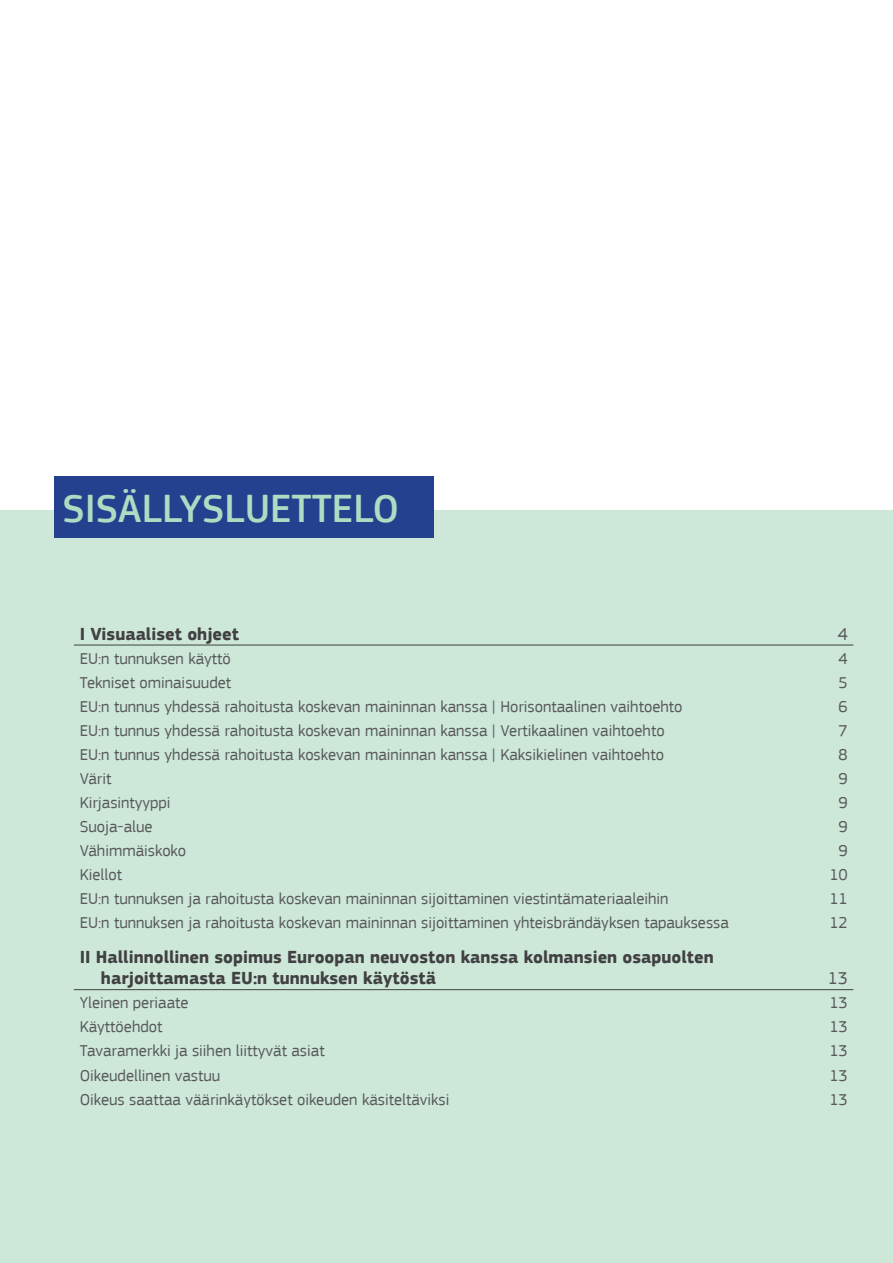
<style>
.page{position:relative;width:893px;height:1263px;background:#fff}
.page>*{position:absolute;margin:0;border:0;box-sizing:border-box;transform-origin:0 0}
.TOC_title{font:500 40.5px "EC Square Sans Pro";color:#aedbc2}
.t1{font:700 18px/21.6px "EC Square Sans Pro";color:#414042}
.t2{font:18px "EC Square Sans Pro";color:#58595b}
.t3{font:16.5px "EC Square Sans Pro";color:#58595b}
</style>
<div class="page">
<div style="left:0;top:510px;width:893px;height:753px;background:#cde8d8"></div>
<div style="left:54px;top:476px;width:380px;height:62px;background:#25408f"></div>
<hr style="left:74px;top:645px;width:779px;height:1px;background:#414042">
<hr style="left:74px;top:989px;width:779px;height:1px;background:#414042">
<p class="TOC_title" style="left:63px;top:485px;width:338px">SISÄLLYSLUETTELO</p>
<p class="t1" style="left:80px;top:624px;width:161px">I Visuaaliset ohjeet</p>
<p class="t2" style="left:838px;top:623px;width:12px">4</p>
<p class="t3" style="left:80px;top:649px;width:153px">EU:n tunnuksen käyttö</p>
<p class="t3" style="left:839px;top:649px;width:11px">4</p>
<p class="t3" style="left:80px;top:673px;width:153px">Tekniset ominaisuudet</p>
<p class="t3" style="left:839px;top:673px;width:11px">5</p>
<p class="t3" style="left:80px;top:697px;width:604px">EU:n tunnus yhdessä rahoitusta koskevan maininnan kanssa | Horisontaalinen vaihtoehto</p>
<p class="t3" style="left:839px;top:697px;width:11px">6</p>
<p class="t3" style="left:80px;top:721px;width:586px">EU:n tunnus yhdessä rahoitusta koskevan maininnan kanssa | Vertikaalinen vaihtoehto</p>
<p class="t3" style="left:839px;top:721px;width:11px">7</p>
<p class="t3" style="left:80px;top:745px;width:586px">EU:n tunnus yhdessä rahoitusta koskevan maininnan kanssa | Kaksikielinen vaihtoehto</p>
<p class="t3" style="left:839px;top:745px;width:11px">8</p>
<p class="t3" style="left:80px;top:769px;width:33px">Värit</p>
<p class="t3" style="left:839px;top:769px;width:11px">9</p>
<p class="t3" style="left:80px;top:793px;width:92px">Kirjasintyyppi</p>
<p class="t3" style="left:839px;top:793px;width:11px">9</p>
<p class="t3" style="left:80px;top:817px;width:74px">Suoja-alue</p>
<p class="t3" style="left:839px;top:817px;width:11px">9</p>
<p class="t3" style="left:80px;top:841px;width:108px">Vähimmäiskoko</p>
<p class="t3" style="left:839px;top:841px;width:11px">9</p>
<p class="t3" style="left:80px;top:865px;width:44px">Kiellot</p>
<p class="t3" style="left:829px;top:865px;width:20px">10</p>
<p class="t3" style="left:80px;top:889px;width:590px">EU:n tunnuksen ja rahoitusta koskevan maininnan sijoittaminen viestintämateriaaleihin</p>
<p class="t3" style="left:829px;top:889px;width:20px">11</p>
<p class="t3" style="left:80px;top:913px;width:651px">EU:n tunnuksen ja rahoitusta koskevan maininnan sijoittaminen yhteisbrändäyksen tapauksessa</p>
<p class="t3" style="left:829px;top:913px;width:20px">12</p>
<p class="t1" style="left:101px;top:946px;width:614px;text-indent:-21px">II Hallinnollinen sopimus Euroopan neuvoston kanssa kolmansien osapuolten harjoittamasta EU:n tunnuksen käytöstä</p>
<p class="t2" style="left:828px;top:968px;width:22px">13</p>
<p class="t3" style="left:80px;top:993px;width:110px">Yleinen periaate</p>
<p class="t3" style="left:829px;top:993px;width:20px">13</p>
<p class="t3" style="left:80px;top:1017px;width:84px">Käyttöehdot</p>
<p class="t3" style="left:829px;top:1017px;width:20px">13</p>
<p class="t3" style="left:80px;top:1041px;width:246px">Tavaramerkki ja siihen liittyvät asiat</p>
<p class="t3" style="left:829px;top:1041px;width:20px">13</p>
<p class="t3" style="left:80px;top:1065px;width:142px">Oikeudellinen vastuu</p>
<p class="t3" style="left:829px;top:1065px;width:20px">13</p>
<p class="t3" style="left:80px;top:1089px;width:371px">Oikeus saattaa väärinkäytökset oikeuden käsiteltäviksi</p>
<p class="t3" style="left:829px;top:1089px;width:20px">13</p>
</div>
